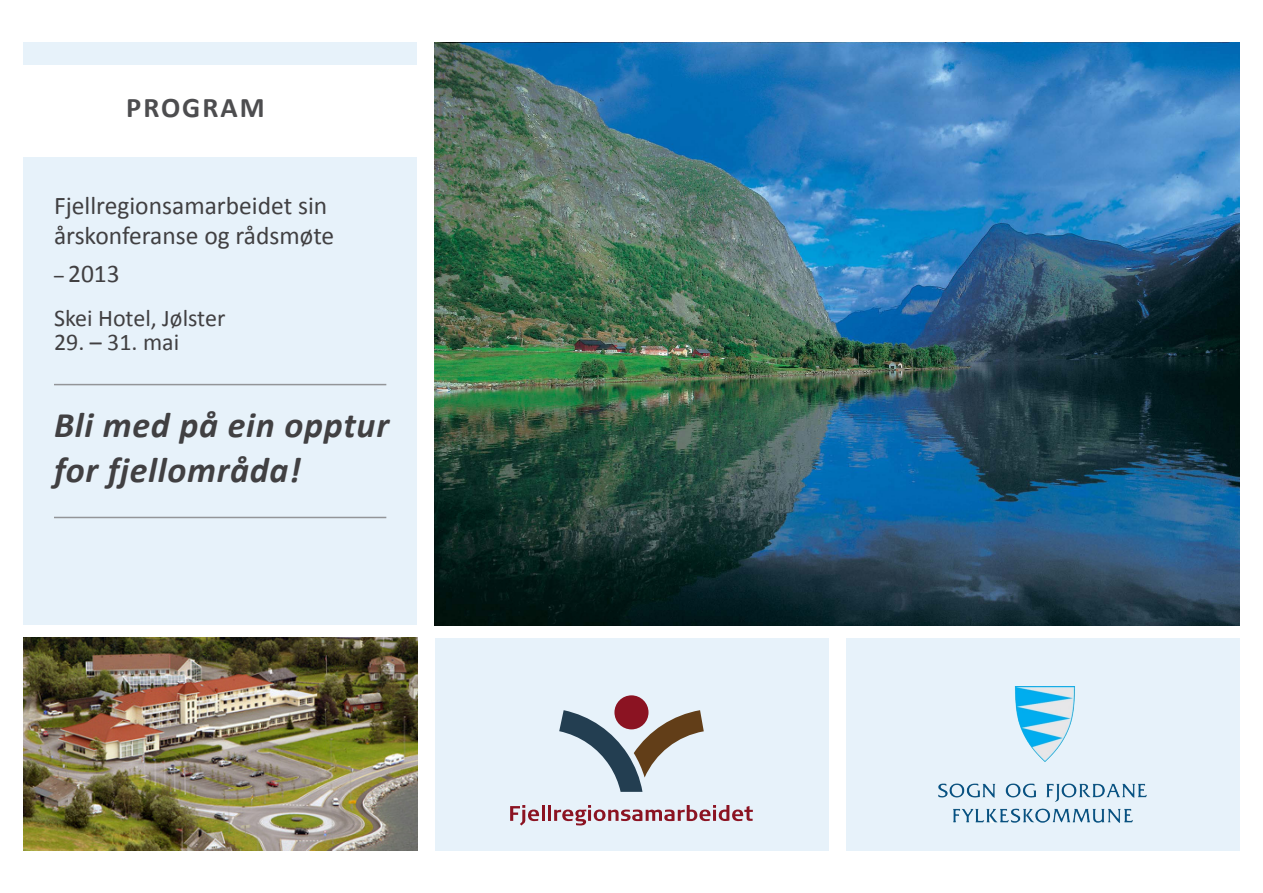
<style>
.page{position:relative;width:1263px;height:893px;background:#fff}
.page>*{position:absolute;margin:0;border:0;box-sizing:border-box;transform-origin:0 0}
.t1{font:italic 700 36px/45px "Calibri";letter-spacing:.02em;color:#414042}
.t2{font:700 28.5px "Calibri";letter-spacing:.07em;color:#4d4d4f}
.t3{font:25.5px/30.6px "Calibri";color:#414042}
.t4{font:24px "Calibri";color:#414042}
.s1{font-size:19.5px}
</style>
<div class="page">
<div style="left:846px;top:638px;width:393px;height:212px;background:#e7f2fa"></div>
<div style="left:24px;top:157px;width:393px;height:468px;background:#e7f2fa"></div>
<div style="left:435px;top:638px;width:393px;height:212px;background:#e7f2fa"></div>
<div style="left:614px;top:695px;width:34px;height:34px;background:#8b1322;border-radius:50%"></div>
<svg style="left:559px;top:710px;width:145px;height:82px"></svg>
<svg style="left:510px;top:805px;width:29px;height:20px"></svg>
<hr style="left:542px;top:805px;width:3px;height:16px;background:#8b1322">
<hr style="left:548px;top:805px;width:3px;height:16px;background:#8b1322">
<svg style="left:554px;top:805px;width:199px;height:20px"></svg>
<hr style="left:54px;top:384px;width:332px;height:1px;background:#939598">
<hr style="left:54px;top:517px;width:332px;height:1px;background:#939598">
<img style="left:435px;top:43px;width:804px;height:582px">
<div style="left:24px;top:43px;width:393px;height:22px;background:#e7f2fa"></div>
<img style="left:24px;top:638px;width:393px;height:212px">
<img style="left:939px;top:687px;width:207px;height:135px">
<p class="t2" style="left:126px;top:89px;width:140px">PROGRAM</p>
<p class="t3" style="left:54px;top:190px;width:282px">Fjellregionsamarbeidet sin årskonferanse og rådsmøte</p>
<p class="t3" style="left:54px;top:258px;width:67px"><span class="s1">–</span> 2013</p>
<p class="t4" style="left:54px;top:303px;width:173px">Skei Hotel, Jølster</p>
<p class="t4" style="left:54px;top:327px;width:127px">29. – 31. mai</p>
<h1 class="t1" style="left:54px;top:403px;width:336px">Bli med på ein opptur for fjellområda!</h1>
</div>
